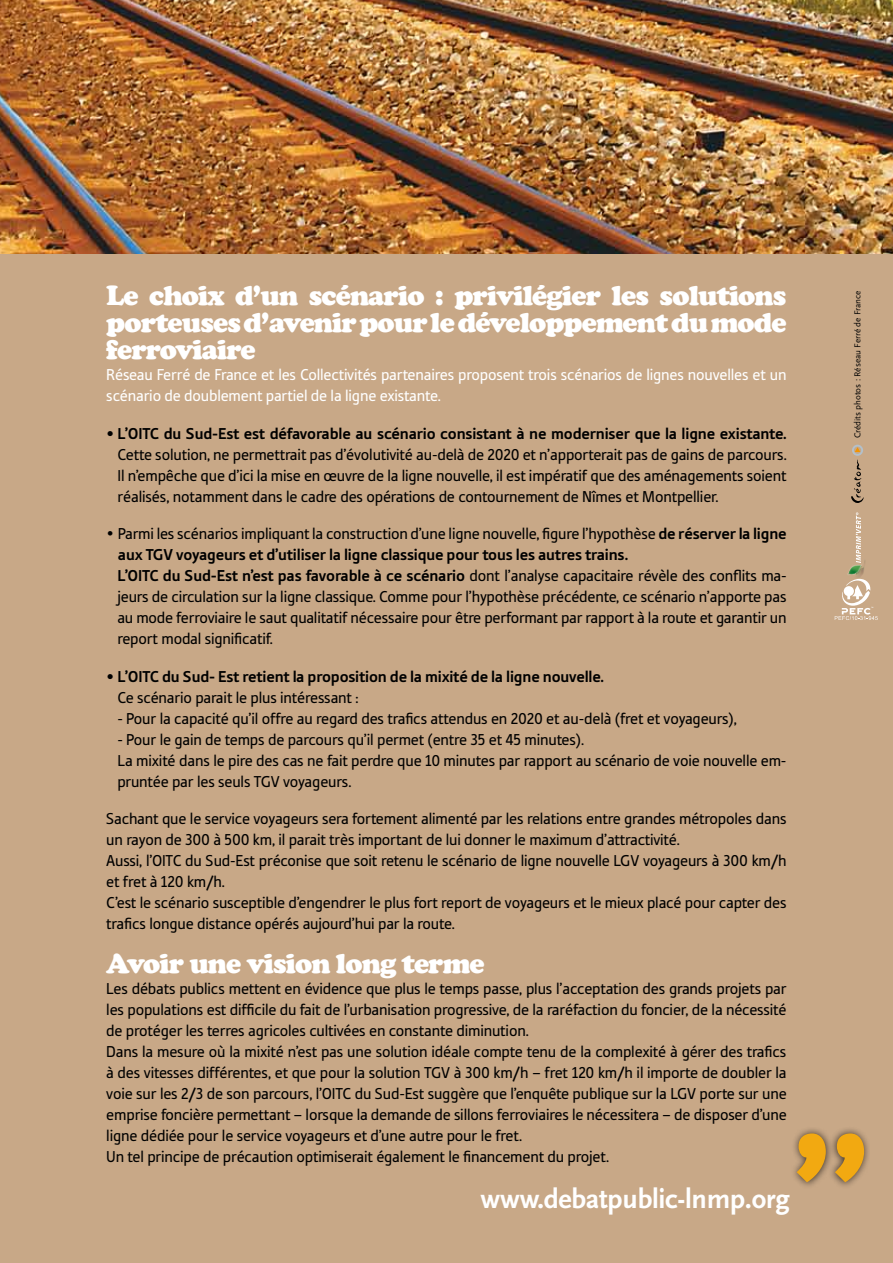
<style>
.page{position:relative;width:893px;height:1263px;background:#c8a887}
.page>*{position:absolute;margin:0;border:0;box-sizing:border-box;transform-origin:0 0}
.t1{font:700 190.5px "Tabula ITC Std";color:#f2a911}
.t2{font:900 28.5px/27px "Cooper";letter-spacing:-.03em;color:#fff;text-align:justify}
.t3{font:700 28.35px "Scala Sans";letter-spacing:-.01em;color:#fff}
.t4{font:16.5px/21px "Tabula ITC Std";letter-spacing:-.01em;color:#000}
.t5{font:700 16.5px "Tabula ITC Std";letter-spacing:-.01em;color:#000}
.t6{font:16.5px/21px "Tabula ITC Std";letter-spacing:-.01em;color:#fff}
.t7{font:9px "Scala Sans";color:#000}
.s1{font-weight:700}
</style>
<div class="page">
<img style="left:0;top:0;width:893px;height:254px">
<svg style="left:851px;top:445px;width:13px;height:58px"></svg>
<img style="left:857px;top:575px;width:5px;height:3px">
<svg style="left:856px;top:512px;width:5px;height:47px"></svg>
<img style="left:847px;top:559px;width:18px;height:16px">
<div style="left:788px;top:1125px;width:82px;height:64px;background:#000;opacity:.75"></div>
<svg style="left:835px;top:579px;width:43px;height:41px"></svg>
<h2 class="t2" style="left:106px;top:282px;width:682px">Le choix d’un scénario : privilégier les solutions porteuses d’avenir pour le développement du mode ferroviaire</h2>
<p class="t6" style="left:106px;top:364px;width:682px">Réseau Ferré de France et les Collectivités partenaires proposent trois scénarios de lignes nouvelles et un scénario de doublement partiel de la ligne existante.</p>
<p class="t5" style="left:106px;top:424px;width:682px">• L’OITC du Sud-Est est défavorable au scénario consistant à ne moderniser que la ligne existante.</p>
<p class="t4" style="left:118px;top:443px;width:671px;text-align:justify">Cette solution, ne permettrait pas d’évolutivité au-delà de 2020 et n’apporterait pas de gains de parcours.<br>Il n’empêche que d’ici la mise en œuvre de la ligne nouvelle, il est impératif que des aménagements soient réalisés, notamment dans le cadre des opérations de contournement de Nîmes et Montpellier.</p>
<p class="t4" style="left:117px;top:523px;width:671px;text-indent:-11px">• Parmi les scénarios impliquant la construction d’une ligne nouvelle, figure l’hypothèse <span class="s1">de réserver la ligne aux TGV voyageurs et d’utiliser la ligne classique pour tous les autres trains.<br>L’OITC du Sud-Est n’est pas favorable à ce scénario</span> dont l’analyse capacitaire révèle des conflits ma&shy;jeurs de circulation sur la ligne classique. Comme pour l’hypothèse précédente, ce scénario n’apporte pas au mode ferroviaire le saut qualitatif nécessaire pour être performant par rapport à la route et garantir un report modal significatif.</p>
<p class="t5" style="left:106px;top:667px;width:499px">• L’OITC du Sud- Est retient la proposition de la mixité de la ligne nouvelle.</p>
<p class="t4" style="left:117px;top:687px;width:243px">Ce scénario parait le plus intéressant :</p>
<p class="t4" style="left:117px;top:708px;width:621px">- Pour la capacité qu’il offre au regard des trafics attendus en 2020 et au-delà (fret et voyageurs),</p>
<p class="t4" style="left:117px;top:729px;width:671px">- Pour le gain de temps de parcours qu’il permet (entre 35 et 45 minutes).<br>La mixité dans le pire des cas ne fait perdre que 10 minutes par rapport au scénario de voie nouvelle em&shy;pruntée par les seuls TGV voyageurs.</p>
<p class="t4" style="left:106px;top:808px;width:682px">Sachant que le service voyageurs sera fortement alimenté par les relations entre grandes métropoles dans un rayon de 300 à 500 km, il parait très important de lui donner le maximum d’attractivité.<br>Aussi, l’OITC du Sud-Est préconise que soit retenu le scénario de ligne nouvelle LGV voyageurs à 300 km/h et fret à 120 km/h.<br>C’est le scénario susceptible d’engendrer le plus fort report de voyageurs et le mieux placé pour capter des trafics longue distance opérés aujourd’hui par la route.</p>
<h2 class="t2" style="left:106px;top:950px;width:380px">Avoir une vision long terme</h2>
<p class="t4" style="left:106px;top:977px;width:682px">Les débats publics mettent en évidence que plus le temps passe, plus l’acceptation des grands projets par les populations est difficile du fait de l’urbanisation progressive, de la raréfaction du foncier, de la nécessité de protéger les terres agricoles cultivées en constante diminution.<br>Dans la mesure où la mixité n’est pas une solution idéale compte tenu de la complexité à gérer des trafics à des vitesses différentes, et que pour la solution TGV à 300 km/h – fret 120 km/h il importe de doubler la voie sur les 2/3 de son parcours, l’OITC du Sud-Est suggère que l’enquête publique sur la LGV porte sur une emprise foncière permettant – lorsque la demande de sillons ferroviaires le nécessitera – de disposer d’une ligne dédiée pour le service voyageurs et d’une autre pour le fret.<br>Un tel principe de précaution optimiserait également le financement du projet.</p>
<p class="t7" style="left:853px;top:438px;width:149px;rotate:-90deg">Crédits photos : Réseau Ferré de France</p>
<h1 class="t1" style="left:870px;top:1218px;width:80px;rotate:-180deg">‘‘</h1>
<h3 class="t3" style="left:481px;top:1184px;width:311px">www.debatpublic-lnmp.org</h3>
</div>
